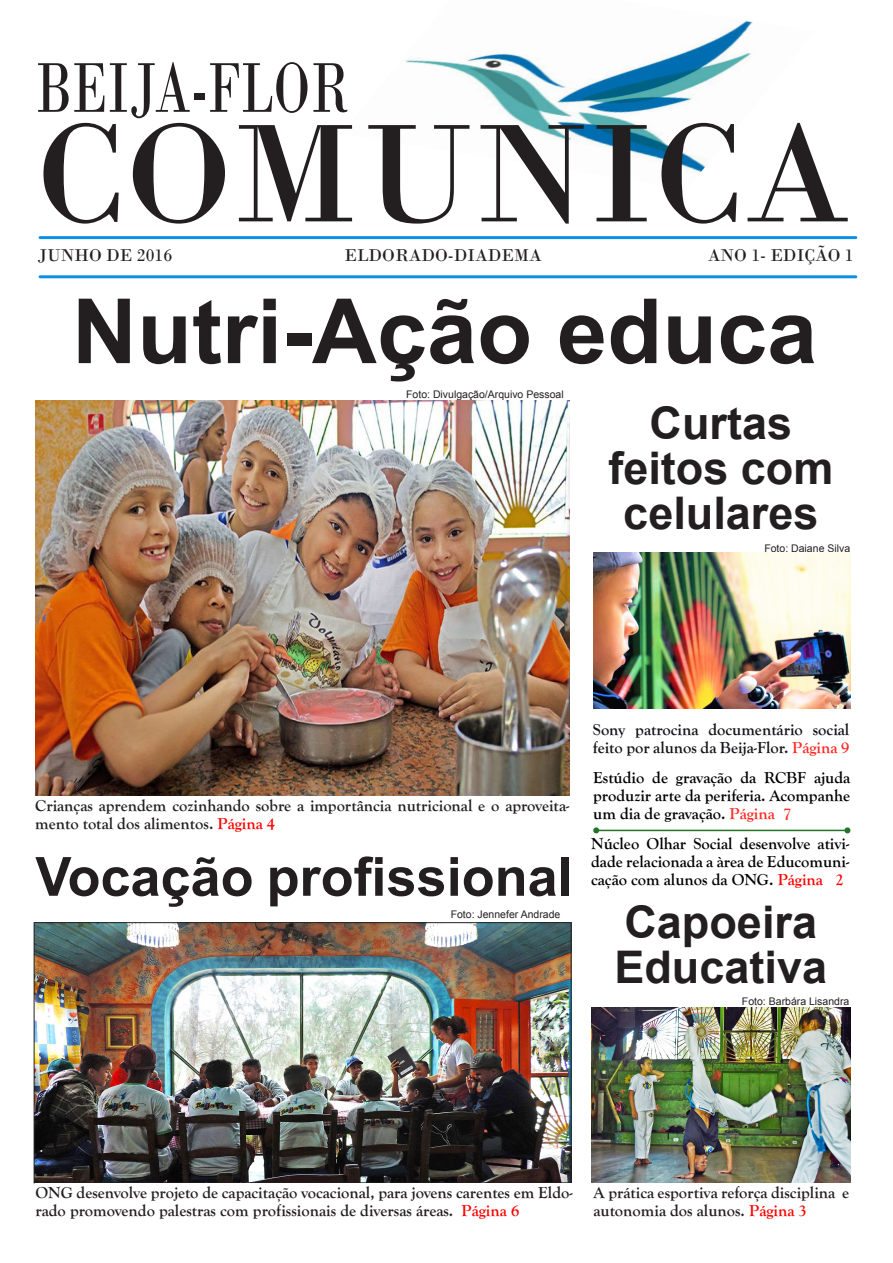
<style>
.page{position:relative;width:893px;height:1263px;background:#fff}
.page>*{position:absolute;margin:0;border:0;box-sizing:border-box;transform-origin:0 0}
.t1{font:147px "Bodoni";color:#231f20}
.t2{font:700 90px "Arial";color:#231f20}
.t3{font:74.1px "Bodoni";color:#231f20;scale:.69 1}
.t4{font:700 54px "Arial";color:#231f20}
.t5{font:700 45px/45px "Arial";color:#231f20;text-align:center}
.t6{font:18px "Bodoni";color:#231f20}
.t7{font:700 16.5px/18px "Goudy Old Style T";color:#231f20}
.t8{font:700 16.5px/18px "Goudy Old Style T";color:#000;text-align:justify}
.t9{font:700 16.5px/18px "Goudy Old Style T";color:#161317}
.t10{font:10.5px "Arial";color:#231f20}
.s1{color:#f00}
.s2{color:#ff2a25}
</style>
<div class="page">
<img style="left:406px;top:21px;width:347px;height:152px">
<img style="left:36px;top:924px;width:533px;height:257px">
<div style="left:34px;top:922px;width:537px;height:261px;border:1px solid #231f20"></div>
<hr style="left:40px;top:236px;width:816px;height:3px;background:#0e91e3">
<hr style="left:40px;top:275px;width:816px;height:3px;background:#0e91e3">
<hr style="left:596px;top:830px;width:251px;height:1px;background:#227528">
<svg style="left:593px;top:827px;width:6px;height:6px"></svg>
<svg style="left:844px;top:827px;width:6px;height:6px"></svg>
<img style="left:36px;top:401px;width:533px;height:395px">
<img style="left:591px;top:1007px;width:259px;height:176px">
<img style="left:593px;top:553px;width:258px;height:155px">
<h3 class="t3" style="left:36px;top:44px;width:456px">BEIJA-FLOR</h3>
<h1 class="t1" style="left:36px;top:87px;width:816px">COMUNICA</h1>
<p class="t6" style="left:37px;top:244px;width:136px">JUNHO DE 2016</p>
<p class="t6" style="left:344px;top:244px;width:199px">ELDORADO-DIADEMA</p>
<p class="t6" style="left:708px;top:244px;width:147px">ANO 1- EDIÇÃO 1</p>
<h2 class="t2" style="left:72px;top:271px;width:747px">Nutri-Ação educa</h2>
<p class="t10" style="left:406px;top:387px;width:159px">Foto: Divulgação/Arquivo Pessoal</p>
<h3 class="t5" style="left:608px;top:402px;width:227px">Curtas feitos com celulares</h3>
<p class="t10" style="left:764px;top:541px;width:87px">Foto: Daiane Silva</p>
<p class="t7" style="left:35px;top:797px;width:536px">Crianças aprendem cozinhando sobre a importância nutricional e o aproveita&shy;mento total dos alimentos. <span class="s1">Página 4</span></p>
<h3 class="t4" style="left:35px;top:841px;width:539px">Vocação profissional</h3>
<p class="t10" style="left:451px;top:907px;width:111px">Foto: Jennefer Andrade</p>
<p class="t9" style="left:593px;top:720px;width:258px">Sony patrocina documentário social feito por alunos da Beija-Flor. <span class="s2">Página 9</span></p>
<p class="t8" style="left:593px;top:768px;width:258px">Estúdio de gravação da RCBF ajuda produzir arte da periferia. Acompanhe um dia de gravação. <span class="s2">Página 7</span></p>
<p class="t8" style="left:591px;top:835px;width:260px">Núcleo Olhar Social desenvolve ativi&shy;dade relacionada a àrea de Educomuni&shy;cação com alunos da ONG. <span class="s1">Página 2</span></p>
<h3 class="t5" style="left:614px;top:901px;width:214px;text-align:left">Capoeira<br>Educativa</h3>
<p class="t10" style="left:742px;top:994px;width:109px">Foto: Barbára Lisandra</p>
<p class="t7" style="left:35px;top:1183px;width:539px">ONG desenvolve projeto de capacitação vocacional, para jovens carentes em Eldo&shy;rado promovendo palestras com profissionais de diversas áreas. <span class="s1">Página 6</span></p>
<p class="t7" style="left:594px;top:1183px;width:257px">A prática esportiva reforça disciplina e autonomia dos alunos. <span class="s1">Página 3</span></p>
</div>
